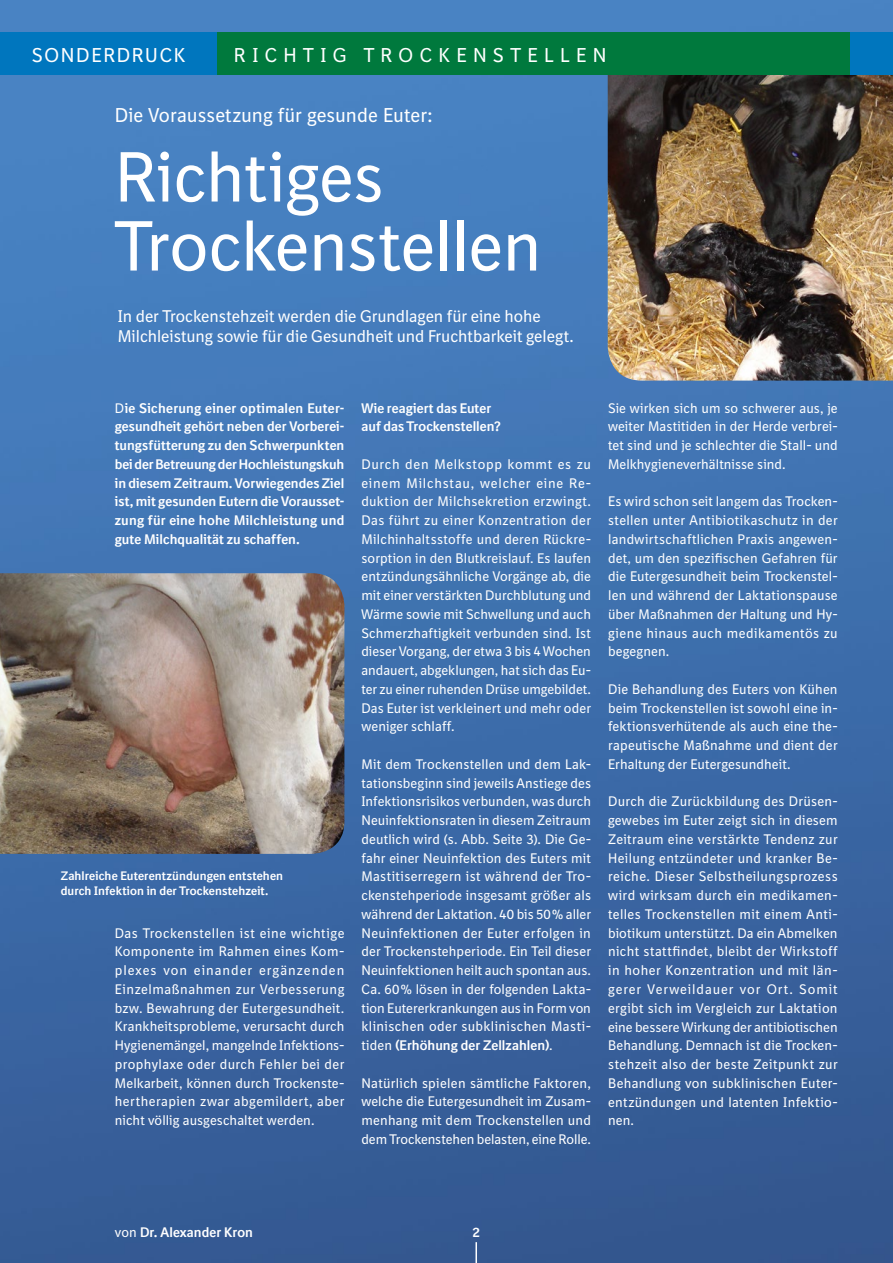
<style>
.page{position:relative;width:893px;height:1263px;background:#fff}
.page>*{position:absolute;margin:0;border:0;box-sizing:border-box;transform-origin:0 0}
.t1{font:69px/69px "BI Sans NEXT";letter-spacing:-.01em;color:#fff}
.t2{font:19.5px "BI Sans NEXT";letter-spacing:.005em;color:#fff}
.t3{font:16.5px/20.2px "BI Sans NEXT";letter-spacing:-.005em;color:#fff}
.t4{font:13.5px/18.8px "BI Sans NEXT";letter-spacing:.005em;color:#fff;text-align:justify}
.t5{font:700 13.5px/18.8px "BI Sans NEXT";letter-spacing:.005em;color:#fff;text-align:justify}
.t6{font:700 12px/15px "BI Sans NEXT";letter-spacing:.01em;color:#fff}
.s1{font-weight:400}
.s2{font-weight:700}
</style>
<div class="page">
<img style="left:0;top:0;width:893px;height:1263px">
<img style="left:608px;top:75px;width:285px;height:306px">
<img style="left:0;top:573px;width:344px;height:281px">
<div style="left:0;top:33px;width:217px;height:42px;background:#0076be"></div>
<div style="left:217px;top:33px;width:633px;height:42px;background:#00793d"></div>
<div style="left:850px;top:33px;width:43px;height:42px;background:#0076be"></div>
<hr style="left:475px;top:1242px;width:2px;height:21px;background:#fff">
<h2 class="t2" style="left:32px;top:43px;width:28px">Sonderdr</h2>
<h2 class="t2" style="left:145px;top:43px;width:28px">uck</h2>
<h2 class="t2" style="left:234px;top:43px;width:35px">R ichtig</h2>
<h2 class="t2" style="left:364px;top:43px;width:19px">trockenstellen</h2>
<h2 class="t2" style="left:115px;top:103px;width:319px">Die Voraussetzung für gesunde Euter:</h2>
<h1 class="t1" style="left:115px;top:142px;width:429px">Richtiges<br>Trockenstellen</h1>
<p class="t3" style="left:118px;top:306px;width:458px">In der Trockenstehzeit werden die Grundlagen für eine hohe<br>Milchleistung sowie für die Gesundheit und Fruchtbarkeit gelegt.</p>
<p class="t5" style="left:115px;top:398px;width:231px"><span class="s1">D</span>ie Sicherung einer optimalen Euter&shy;gesundheit gehört neben der Vorberei&shy;tungsfütterung zu den Schwerpunkten bei der Betreuung der Hochleistungskuh in diesem Zeitraum. Vorwiegendes Ziel ist, mit gesunden Eutern die Vorausset&shy;zung für eine hohe Milchleistung und gute Milchqualität zu schaffen.</p>
<p class="t6" style="left:61px;top:868px;width:224px">Zahlreiche Euterentzündungen entstehen durch Infektion in der Trockenstehzeit.</p>
<p class="t4" style="left:115px;top:923px;width:231px">Das Trockenstellen ist eine wichtige Komponente im Rahmen eines Kom&shy;plexes von einander ergänzenden Einzelmaßnahmen zur Verbesserung bzw. Bewahrung der Eutergesundheit.<br>Krankheitsprobleme, verursacht durch Hygienemängel, mangelnde Infektions&shy;prophylaxe oder durch Fehler bei der Melkarbeit, können durch Trockenste&shy;hertherapien zwar abgemildert, aber nicht völlig ausgeschaltet werden.</p>
<p class="t5" style="left:361px;top:398px;width:141px">Wie reagiert das Euter auf das Trockenstellen?</p>
<p class="t4" style="left:361px;top:455px;width:231px">Durch den Melkstopp kommt es zu einem Milchstau, welcher eine Re&shy;duktion der Milchsekretion erzwingt.<br>Das führt zu einer Konzentration der Milchinhaltsstoffe und deren Rückre&shy;sorption in den Blutkreislauf. Es laufen entzündungsähnliche Vorgänge ab, die mit einer verstärkten Durchblutung und Wärme sowie mit Schwellung und auch Schmerzhaftigkeit verbunden sind. Ist dieser Vorgang, der etwa 3 bis 4 Wochen andauert, abgeklungen, hat sich das Eu&shy;ter zu einer ruhenden Drüse umgebildet.<br>Das Euter ist verkleinert und mehr oder weniger schlaff.</p>
<p class="t4" style="left:361px;top:755px;width:231px">Mit dem Trockenstellen und dem Lak&shy;tationsbeginn sind jeweils Anstiege des Infektionsrisikos verbunden, was durch Neuinfektionsraten in diesem Zeitraum deutlich wird (s. Abb. Seite 3). Die Ge&shy;fahr einer Neuinfektion des Euters mit Mastitiserregern ist während der Tro&shy;ckenstehperiode insgesamt größer als während der Laktation. 40 bis 50% aller Neuinfektionen der Euter erfolgen in der Trockenstehperiode. Ein Teil dieser Neuinfektionen heilt auch spontan aus.<br>Ca. 60% lösen in der folgenden Lakta&shy;tion Eutererkrankungen aus in Form von klinischen oder subklinischen Masti&shy;tiden <span class="s2">(Erhöhung der Zellzahlen)</span>.</p>
<p class="t4" style="left:361px;top:1073px;width:231px">Natürlich spielen sämtliche Faktoren, welche die Eutergesundheit im Zusam&shy;menhang mit dem Trockenstellen und dem Trockenstehen belasten, eine Rolle.</p>
<p class="t4" style="left:608px;top:398px;width:231px">Sie wirken sich um so schwerer aus, je weiter Mastitiden in der Herde verbrei&shy;tet sind und je schlechter die Stall- und Melkhygieneverhältnisse sind.</p>
<p class="t4" style="left:608px;top:492px;width:231px">Es wird schon seit langem das Trocken&shy;stellen unter Antibiotikaschutz in der landwirtschaftlichen Praxis angewen&shy;det, um den spezifischen Gefahren für die Eutergesundheit beim Trockenstel&shy;len und während der Laktationspause über Maßnahmen der Haltung und Hy&shy;giene hinaus auch medikamentös zu begegnen.</p>
<p class="t4" style="left:608px;top:680px;width:231px">Die Behandlung des Euters von Kühen beim Trockenstellen ist sowohl eine in&shy;fektionsverhütende als auch eine the&shy;rapeutische Maßnahme und dient der Erhaltung der Eutergesundheit.</p>
<p class="t4" style="left:608px;top:792px;width:231px">Durch die Zurückbildung des Drüsen&shy;gewebes im Euter zeigt sich in diesem Zeitraum eine verstärkte Tendenz zur Heilung entzündeter und kranker Be&shy;reiche. Dieser Selbstheilungsprozess wird wirksam durch ein medikamen&shy;telles Trockenstellen mit einem Anti&shy;biotikum unterstützt. Da ein Abmelken nicht stattfindet, bleibt der Wirkstoff in hoher Konzentration und mit län&shy;gerer Verweildauer vor Ort. Somit ergibt sich im Vergleich zur Laktation eine bessere Wirkung der antibiotischen Behandlung. Demnach ist die Trocken&shy;stehzeit also der beste Zeitpunkt zur Behandlung von subklinischen Euter&shy;entzündungen und latenten Infektio&shy;nen.</p>
<p class="t5" style="left:115px;top:1223px;width:140px"><span class="s1">von</span> Dr. Alexander Kron</p>
<p class="t5" style="left:472px;top:1223px;width:9px">2</p>
</div>
